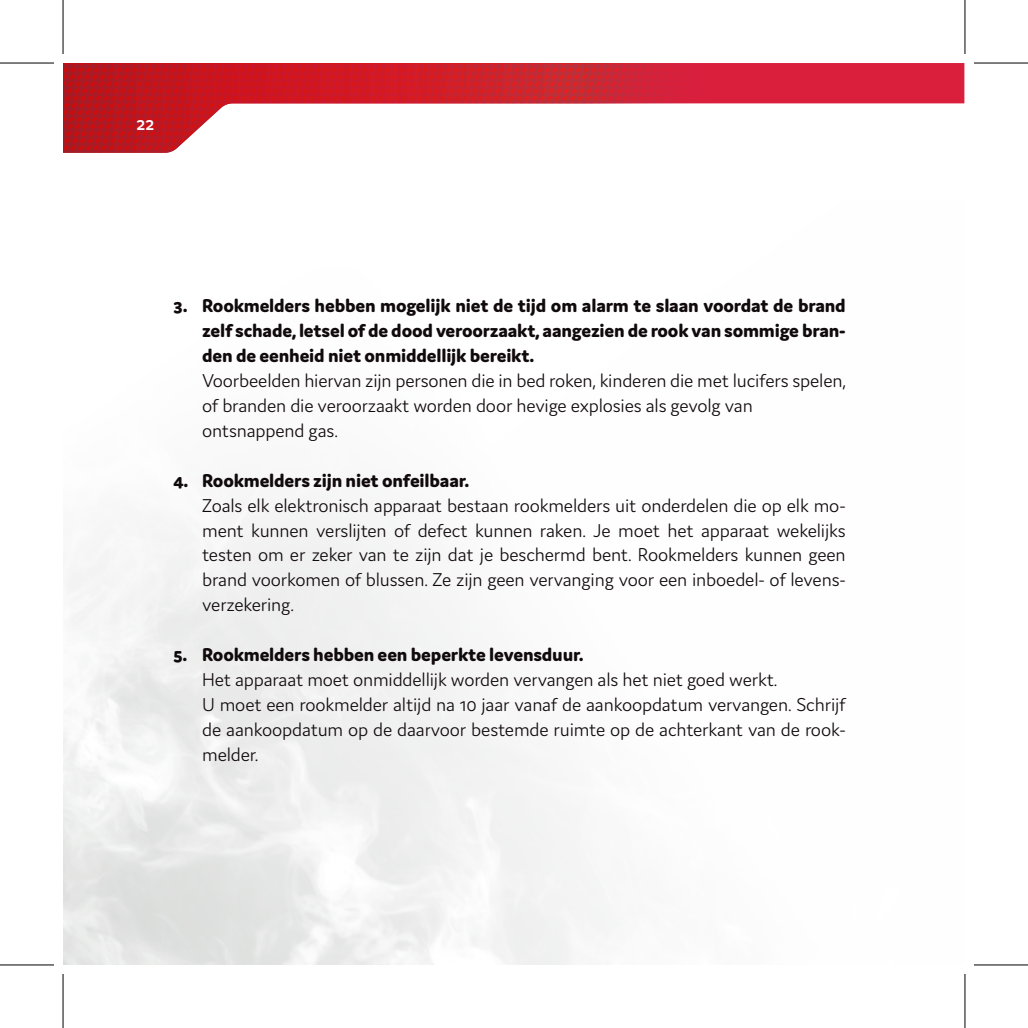
<style>
.page{position:relative;width:1028px;height:1028px;background:#fff}
.page>*{position:absolute;margin:0;border:0;box-sizing:border-box;transform-origin:0 0}
.t1{font:300 19.8px/24.9px "Domus";letter-spacing:-.01em;color:#110a0c}
.t2{font:800 19.8px/24.9px "Domus";letter-spacing:-.01em;color:#110a0c;text-align:justify}
.t3{font:600 19.8px "Domus";color:#fff}
</style>
<div class="page">
<div style="left:720px;top:63px;width:244px;height:41px;background:#da1f3d"></div>
<img style="left:63px;top:63px;width:657px;height:90px">
<hr style="left:0;top:62px;width:54px;height:2px;background:#000">
<hr style="left:973px;top:62px;width:54px;height:2px;background:#000">
<hr style="left:0;top:964px;width:54px;height:1px;background:#000">
<hr style="left:973px;top:964px;width:54px;height:1px;background:#000">
<hr style="left:62px;top:0;width:2px;height:54px;background:#000">
<hr style="left:62px;top:973px;width:2px;height:54px;background:#000">
<hr style="left:964px;top:0;width:1px;height:54px;background:#000">
<hr style="left:964px;top:973px;width:1px;height:54px;background:#000">
<p class="t3" style="left:136px;top:113px;width:19px">22</p>
<p class="t2" style="left:174px;top:293px;width:15px">3.</p>
<p class="t2" style="left:174px;top:467px;width:16px">4.</p>
<p class="t2" style="left:174px;top:642px;width:15px">5.</p>
<p class="t2" style="left:202px;top:293px;width:645px">Rookmelders hebben mogelijk niet de tijd om alarm te slaan voordat de brand zelf schade, letsel of de dood veroorzaakt, aangezien de rook van sommige bran&shy;den de eenheid niet onmiddellijk bereikt.</p>
<p class="t1" style="left:202px;top:368px;width:645px">Voorbeelden hiervan zijn personen die in bed roken, kinderen die met lucifers spelen, of branden die veroorzaakt worden door hevige explosies als gevolg van ontsnappend gas.</p>
<p class="t2" style="left:202px;top:467px;width:268px">Rookmelders zijn niet onfeilbaar.</p>
<p class="t1" style="left:202px;top:492px;width:645px;text-align:justify">Zoals elk elektronisch apparaat bestaan rookmelders uit onderdelen die op elk mo&shy;ment kunnen verslijten of defect kunnen raken. Je moet het apparaat wekelijks testen om er zeker van te zijn dat je beschermd bent. Rookmelders kunnen geen brand voorkomen of blussen. Ze zijn geen vervanging voor een inboedel- of levens&shy;verzekering.</p>
<p class="t2" style="left:202px;top:642px;width:383px">Rookmelders hebben een beperkte levensduur.</p>
<p class="t1" style="left:202px;top:667px;width:645px">Het apparaat moet onmiddellijk worden vervangen als het niet goed werkt.<br>U moet een rookmelder altijd na 10 jaar vanaf de aankoopdatum vervangen. Schrijf de aankoopdatum op de daarvoor bestemde ruimte op de achterkant van de rook&shy;melder.</p>
</div>
